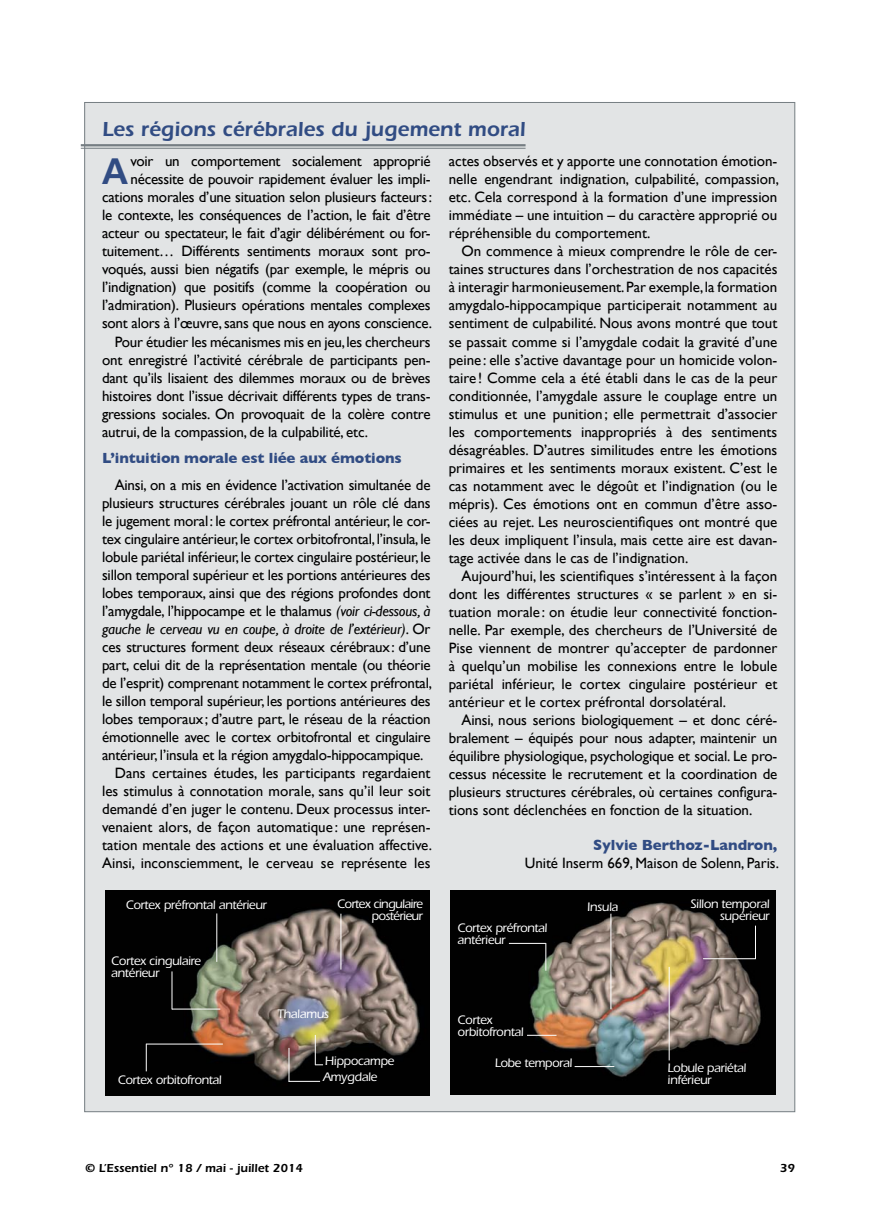
<style>
.page{position:relative;width:893px;height:1221px;background:#fff}
.page>*{position:absolute;margin:0;border:0;box-sizing:border-box;transform-origin:0 0}
.encadré_texte_gauche{font:700 36.75px "Frutiger";color:#314c83}
.encadré_titre{font:600 21px "Itc Eras";color:#314c83}
.encadré_texte_gauche-2{font:15px/18px "Gill Sans";letter-spacing:-.015em;color:#000;text-align:justify}
.encadré_texte_gauche-3{font:700 15px "Gill Sans";letter-spacing:-.01em;color:#314c83}
.nomenclature_icono{font:500 12.75px/12px "Itc Eras";letter-spacing:-.03em;color:#fff}
.nomenclature_icono-2{font:500 12.75px/12px "Itc Eras";letter-spacing:-.05em;color:#fff;text-align:right}
.t1{font:600 12px "Itc Eras";color:#000}
.s1{font-style:italic}
.s2{font-weight:700;color:#314c83}
</style>
<div class="page">
<div style="left:85px;top:102px;width:710px;height:1009px;background:#e2e4e5"></div>
<hr style="left:81px;top:144px;width:445px;height:2px;background:#767e83">
<hr style="left:81px;top:148px;width:445px;height:1px;background:#767e83">
<img style="left:105px;top:890px;width:325px;height:204px">
<img style="left:450px;top:890px;width:325px;height:204px">
<hr style="left:216px;top:913px;width:1px;height:48px;background:#fff">
<hr style="left:172px;top:1008px;width:48px;height:1px;background:#fff">
<hr style="left:172px;top:971px;width:1px;height:38px;background:#fff">
<hr style="left:146px;top:1043px;width:77px;height:1px;background:#fff">
<hr style="left:341px;top:913px;width:1px;height:56px;background:#fff">
<hr style="left:289px;top:1047px;width:1px;height:34px;background:#fff">
<hr style="left:289px;top:1080px;width:31px;height:1px;background:#fff">
<hr style="left:315px;top:1034px;width:1px;height:30px;background:#fff">
<svg style="left:545px;top:943px;width:1px;height:27px"></svg>
<hr style="left:509px;top:942px;width:37px;height:1px;background:#fff">
<hr style="left:610px;top:913px;width:1px;height:96px;background:#fff">
<svg style="left:527px;top:1034px;width:29px;height:1px"></svg>
<hr style="left:575px;top:1066px;width:39px;height:1px;background:#fff">
<hr style="left:669px;top:966px;width:1px;height:94px;background:#fff">
<hr style="left:755px;top:925px;width:1px;height:34px;background:#fff">
<hr style="left:703px;top:958px;width:52px;height:1px;background:#fff">
<svg style="left:146px;top:1043px;width:1px;height:28px"></svg>
<p class="encadré_titre" style="left:102px;top:116px;width:425px">Les régions cérébrales du jugement moral</p>
<p class="encadré_texte_gauche" style="left:102px;top:150px;width:28px">A</p>
<p class="encadré_texte_gauche-2" style="left:102px;top:152px;width:332px;text-align:right">voir un comportement socialement approprié nécessite de pouvoir rapidement évaluer les impli&shy;cations morales d’une situation selon plusieurs facteurs: le contexte, les conséquences de l’action, le fait d’être acteur ou spectateur, le fait d’agir délibérément ou for&shy;tuitement… Différents sentiments moraux sont pro&shy;voqués, aussi bien négatifs (par exemple, le mépris ou l’indignation) que positifs (comme la coopération ou l’admiration). Plusieurs opérations mentales complexes sont alors à l’œuvre, sans que nous en ayons conscience.</p>
<p class="encadré_texte_gauche-2" style="left:102px;top:332px;width:330px;text-indent:13px">Pour étudier les mécanismes mis en jeu, les chercheurs ont enregistré l’activité cérébrale de participants pen&shy;dant qu’ils lisaient des dilemmes moraux ou de brèves histoires dont l’issue décrivait différents types de trans&shy;gressions sociales. On provoquait de la colère contre autrui, de la compassion, de la culpabilité, etc.</p>
<p class="encadré_texte_gauche-3" style="left:102px;top:449px;width:301px">L’intuition morale est liée aux émotions</p>
<p class="encadré_texte_gauche-2" style="left:102px;top:475px;width:331px;text-indent:13px">Ainsi, on a mis en évidence l’activation simultanée de plusieurs structures cérébrales jouant un rôle clé dans le jugement moral: le cortex préfrontal antérieur, le cor&shy;tex cingulaire antérieur, le cortex orbitofrontal, l’insula, le lobule pariétal inférieur, le cortex cingulaire postérieur, le sillon temporal supérieur et les portions antérieures des lobes temporaux, ainsi que des régions profondes dont l’amygdale, l’hippocampe et le thalamus <span class="s1">(voir ci-dessous, à gauche le cerveau vu en coupe, à droite de l’extérieur)</span>. Or ces structures forment deux réseaux cérébraux: d’une part, celui dit de la représentation mentale (ou théorie de l’esprit) comprenant notamment le cortex préfrontal, le sillon temporal supérieur, les portions antérieures des lobes temporaux; d’autre part, le réseau de la réaction émotionnelle avec le cortex orbitofrontal et cingulaire antérieur, l’insula et la région amygdalo-hippocampique.</p>
<p class="encadré_texte_gauche-2" style="left:102px;top:763px;width:331px;text-indent:13px">Dans certaines études, les participants regardaient les stimulus à connotation morale, sans qu’il leur soit demandé d’en juger le contenu. Deux processus inter&shy;venaient alors, de façon automatique : une représen&shy;tation mentale des actions et une évaluation affective.<br>Ainsi, inconsciemment, le cerveau se représente les</p>
<p class="encadré_texte_gauche-2" style="left:449px;top:152px;width:332px">actes observés et y apporte une connotation émotion&shy;nelle engendrant indignation, culpabilité, compassion, etc. Cela correspond à la formation d’une impression immédiate – une intuition – du caractère approprié ou répréhensible du comportement.</p>
<p class="encadré_texte_gauche-2" style="left:449px;top:242px;width:330px;text-indent:13px">On commence à mieux comprendre le rôle de cer&shy;taines structures dans l’orchestration de nos capacités à interagir harmonieusement. Par exemple, la formation amygdalo-hippocampique participerait notamment au sentiment de culpabilité. Nous avons montré que tout se passait comme si l’amygdale codait la gravité d’une peine : elle s’active davantage pour un homicide volon&shy;taire ! Comme cela a été établi dans le cas de la peur conditionnée, l’amygdale assure le couplage entre un stimulus et une punition ; elle permettrait d’associer les comportements inappropriés à des sentiments désagréables. D’autres similitudes entre les émotions primaires et les sentiments moraux existent. C’est le cas notamment avec le dégoût et l’indignation (ou le mépris). Ces émotions ont en commun d’être asso&shy;ciées au rejet. Les neuroscientifiques ont montré que les deux impliquent l’insula, mais cette aire est davan&shy;tage activée dans le cas de l’indignation.</p>
<p class="encadré_texte_gauche-2" style="left:449px;top:566px;width:330px;text-indent:13px">Aujourd’hui, les scientifiques s’intéressent à la façon dont les différentes structures « se parlent » en si&shy;tuation morale : on étudie leur connectivité fonction&shy;nelle. Par exemple, des chercheurs de l’Université de Pise viennent de montrer qu’accepter de pardonner à quelqu’un mobilise les connexions entre le lobule pariétal inférieur, le cortex cingulaire postérieur et antérieur et le cortex préfrontal dorsolatéral.</p>
<p class="encadré_texte_gauche-2" style="left:449px;top:710px;width:330px;text-indent:13px">Ainsi, nous serions biologiquement – et donc céré&shy;bralement – équipés pour nous adapter, maintenir un équilibre physiologique, psychologique et social. Le pro&shy;cessus nécessite le recrutement et la coordination de plusieurs structures cérébrales, où certaines configura&shy;tions sont déclenchées en fonction de la situation.</p>
<p class="encadré_texte_gauche-2" style="left:525px;top:836px;width:256px;text-align:right"><span class="s2">Sylvie Berthoz-Landron,<br></span>Unité Inserm 669, Maison de Solenn, Paris.</p>
<p class="nomenclature_icono" style="left:126px;top:899px;width:143px">Cortex préfrontal antérieur</p>
<p class="nomenclature_icono" style="left:111px;top:955px;width:91px">Cortex cingulaire antérieur</p>
<p class="nomenclature_icono-2" style="left:337px;top:897px;width:87px">Cortex cingulaire postérieur</p>
<p class="nomenclature_icono" style="left:690px;top:898px;width:81px;text-align:right">Sillon temporal supérieur</p>
<p class="nomenclature_icono" style="left:457px;top:922px;width:91px">Cortex préfrontal antérieur</p>
<p class="nomenclature_icono" style="left:587px;top:900px;width:33px">Insula</p>
<p class="nomenclature_icono" style="left:278px;top:1008px;width:53px">Thalamus</p>
<p class="nomenclature_icono" style="left:458px;top:1013px;width:67px">Cortex orbitofrontal</p>
<p class="nomenclature_icono" style="left:495px;top:1056px;width:79px">Lobe temporal</p>
<p class="nomenclature_icono" style="left:668px;top:1061px;width:80px">Lobule pariétal</p>
<p class="nomenclature_icono" style="left:325px;top:1054px;width:71px">Hippocampe</p>
<p class="nomenclature_icono" style="left:323px;top:1071px;width:56px">Amygdale</p>
<p class="nomenclature_icono" style="left:118px;top:1073px;width:105px">Cortex orbitofrontal</p>
<p class="nomenclature_icono" style="left:668px;top:1073px;width:46px">inférieur</p>
<p class="t1" style="left:85px;top:1161px;width:220px">© L’Essentiel n° 18 / mai - juillet 2014</p>
<p class="t1" style="left:780px;top:1161px;width:17px">39</p>
</div>
